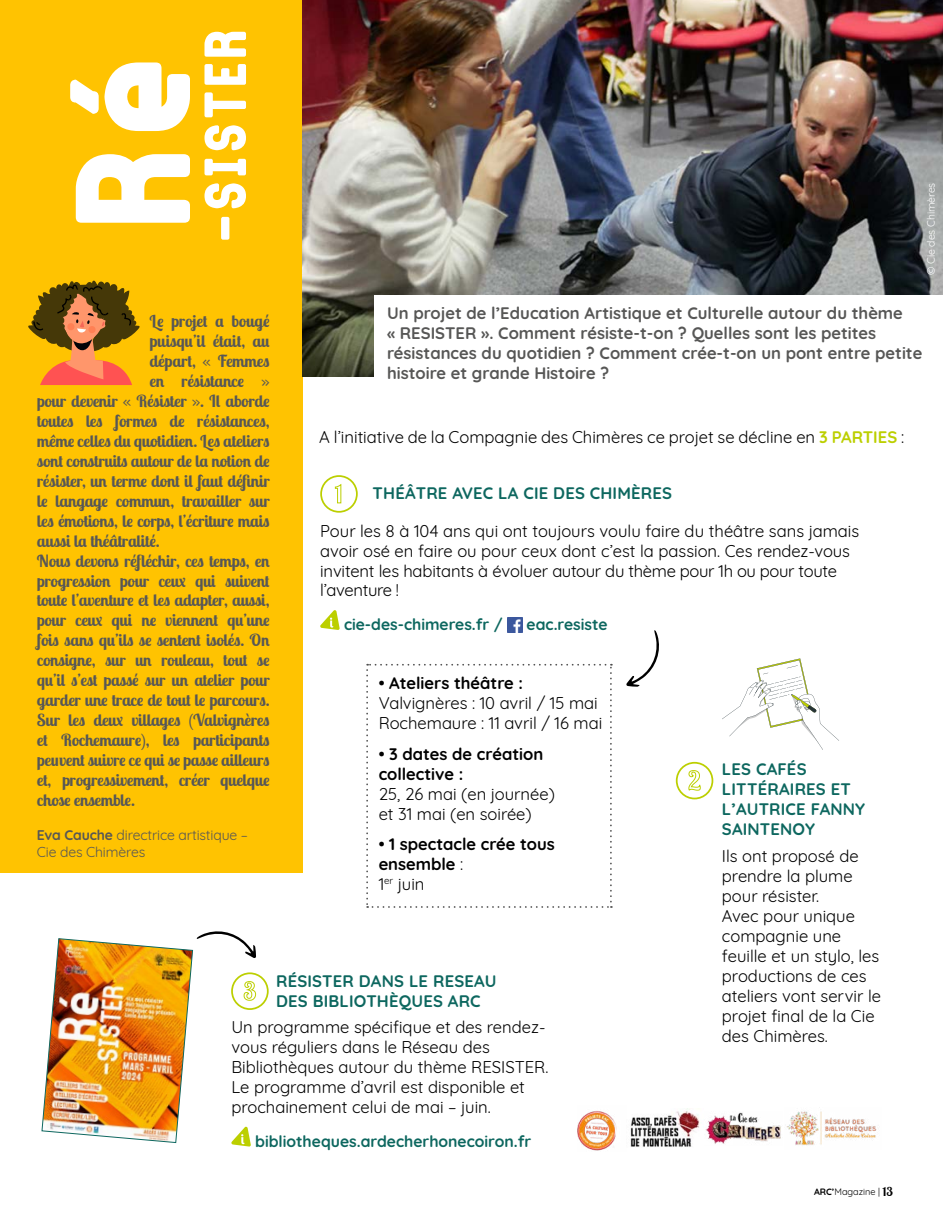
<style>
.page{position:relative;width:943px;height:1216px;background:#fff}
.page>*{position:absolute;margin:0;border:0;box-sizing:border-box;transform-origin:0 0}
.t1{font:700 192.5px "G Azole";color:#fff}
.t2{font:700 70px "G Azole";color:#fff}
.t3{font:700 16.62px "Lobster Two";letter-spacing:-.01em;color:#575756}
.t4{font:16.62px/19.9px "Quicksand";color:#000}
.t5{font:700 16.62px/19.9px "Quicksand";color:#575756}
.t6{font:700 16.62px/19.9px "Quicksand";letter-spacing:.01em;color:#0d675f}
.t7{font:700 16.62px/19.9px "Quicksand";color:#000}
.t8{font:700 15.75px "Quicksand";color:#0d675f}
.t9{font:14px/16.8px "Quicksand";letter-spacing:-.01em;color:#575756}
.t10{font:10.5px "Quicksand";letter-spacing:-.01em;color:#fff}
.t11{font:9.1px "Quicksand";color:#000}
.s1{font-weight:700}
.s2{font-weight:700;color:#bccf00}
.s3{font-weight:400}
.s4{font-family:"Lobster Two";font-weight:700;font-size:12.25px}
</style>
<div class="page">
<div style="left:0;top:0;width:303px;height:872px;background:#ffc301"></div>
<img style="left:303px;top:0;width:640px;height:376px">
<div style="left:374px;top:295px;width:569px;height:97px;background:#fff"></div>
<svg style="left:366px;top:664px;width:246px;height:243px"></svg>
<div style="left:231px;top:972px;width:38px;height:37px;border:2px solid #bccf00;border-radius:50%"></div>
<img style="left:42px;top:931px;width:214px;height:215px">
<svg style="left:28px;top:280px;width:112px;height:105px"></svg>
<svg style="left:320px;top:610px;width:19px;height:20px"></svg>
<img style="left:507px;top:617px;width:15px;height:15px">
<svg style="left:334px;top:484px;width:8px;height:20px"></svg>
<div style="left:320px;top:475px;width:38px;height:37px;border:2px solid #bccf00;border-radius:50%"></div>
<img style="left:630px;top:1108px;width:70px;height:39px">
<img style="left:705px;top:1112px;width:76px;height:32px">
<img style="left:786px;top:1111px;width:91px;height:34px">
<img style="left:577px;top:1111px;width:40px;height:40px">
<div style="left:675px;top:761px;width:38px;height:38px;border:2px solid #bccf00;border-radius:50%"></div>
<svg style="left:688px;top:770px;width:13px;height:21px"></svg>
<svg style="left:626px;top:630px;width:33px;height:56px"></svg>
<svg style="left:722px;top:658px;width:117px;height:92px"></svg>
<h1 class="t1" style="left:36px;top:223px;width:184px;rotate:-90deg">Ré</h1>
<h2 class="t2" style="left:190px;top:240px;width:218px;rotate:-90deg">-SISTER</h2>
<p class="t10" style="left:923px;top:275px;width:94px;rotate:-90deg">© Cie des Chimères</p>
<p class="t5" style="left:387px;top:302px;width:536px">Un projet de l’Education Artistique et Culturelle autour du thème<br>« RESISTER ». Comment résiste-t-on ? Quelles sont les petites résistances du quotidien ? Comment crée-t-on un pont entre petite histoire et grande Histoire ?</p>
<p class="t3" style="left:149px;top:310px;width:122px">Le projet a bougé</p>
<p class="t3" style="left:149px;top:330px;width:121px">puisqu’il était, au</p>
<p class="t3" style="left:149px;top:350px;width:122px">départ, « Femmes</p>
<p class="t3" style="left:149px;top:370px;width:122px">en résistance »</p>
<p class="t3" style="left:37px;top:390px;width:234px">pour devenir « Résister ». Il aborde</p>
<p class="t3" style="left:37px;top:410px;width:234px">toutes les formes de résistances,</p>
<p class="t3" style="left:37px;top:430px;width:234px">même celles du quotidien. Les ateliers</p>
<p class="t3" style="left:37px;top:450px;width:234px">sont construits autour de la notion de</p>
<p class="t3" style="left:37px;top:470px;width:234px">résister, un terme dont il faut définir</p>
<p class="t3" style="left:37px;top:490px;width:234px">le langage commun, travailler sur</p>
<p class="t3" style="left:37px;top:510px;width:234px">les émotions, le corps, l’écriture mais</p>
<p class="t3" style="left:37px;top:530px;width:124px">aussi la théâtralité.</p>
<p class="t3" style="left:37px;top:550px;width:234px">Nous devons réfléchir, ces temps, en</p>
<p class="t3" style="left:37px;top:570px;width:234px">progression pour ceux qui suivent</p>
<p class="t3" style="left:37px;top:590px;width:234px">toute l’aventure et les adapter, aussi,</p>
<p class="t3" style="left:37px;top:609px;width:234px">pour ceux qui ne viennent qu’une</p>
<p class="t3" style="left:37px;top:629px;width:234px">fois sans qu’ils se sentent isolés. On</p>
<p class="t3" style="left:37px;top:649px;width:234px">consigne, sur un rouleau, tout se</p>
<p class="t3" style="left:37px;top:669px;width:234px">qu’il s’est passé sur un atelier pour</p>
<p class="t3" style="left:37px;top:689px;width:234px">garder une trace de tout le parcours.</p>
<p class="t3" style="left:37px;top:709px;width:234px">Sur les deux villages (Valvignères</p>
<p class="t3" style="left:37px;top:729px;width:234px">et Rochemaure), les participants</p>
<p class="t3" style="left:37px;top:749px;width:234px">peuvent suivre ce qui se passe ailleurs</p>
<p class="t3" style="left:37px;top:769px;width:234px">et, progressivement, créer quelque</p>
<p class="t3" style="left:37px;top:789px;width:100px">chose ensemble.</p>
<p class="t9" style="left:37px;top:824px;width:213px"><span class="s1">Eva Cauche</span> directrice artistique –<br>Cie des Chimères</p>
<p class="t4" style="left:319px;top:425px;width:586px">A l’initiative de la Compagnie des Chimères ce projet se décline en <span class="s2">3 PARTIES</span> :</p>
<p class="t6" style="left:372px;top:482px;width:301px">THÉÂTRE AVEC LA CIE DES CHIMÈRES</p>
<p class="t4" style="left:320px;top:519px;width:540px">Pour les 8 à 104 ans qui ont toujours voulu faire du théâtre sans jamais avoir osé en faire ou pour ceux dont c’est la passion. Ces rendez-vous invitent les habitants à évoluer autour du thème pour 1h ou pour toute l’aventure !</p>
<p class="t8" style="left:344px;top:611px;width:160px">cie-des-chimeres.fr /</p>
<p class="t8" style="left:526px;top:611px;width:83px">eac.resiste</p>
<p class="t7" style="left:378px;top:672px;width:146px">• Ateliers théâtre :</p>
<p class="t4" style="left:378px;top:691px;width:225px">Valvignères : 10 avril / 15 mai<br>Rochemaure : 11 avril / 16 mai</p>
<p class="t7" style="left:378px;top:742px;width:166px">• 3 dates de création collective :</p>
<p class="t4" style="left:378px;top:782px;width:178px">25, 26 mai (en journée) et 31 mai (en soirée)</p>
<p class="t7" style="left:378px;top:832px;width:178px">• 1 spectacle crée tous ensemble <span class="s3">:<br>1</span><sup>er</sup> <span class="s3">juin</span></p>
<p class="t6" style="left:722px;top:757px;width:145px">LES CAFÉS<br>LITTÉRAIRES ET<br>L’AUTRICE FANNY<br>SAINTENOY</p>
<p class="t4" style="left:722px;top:844px;width:161px">Ils ont proposé de prendre la plume pour résister.<br>Avec pour unique compagnie une feuille et un stylo, les productions de ces ateliers vont servir le projet final de la Cie des Chimères.</p>
<p class="t6" style="left:276px;top:969px;width:222px">RÉSISTER DANS LE RESEAU<br>DES BIBLIOTHÈQUES ARC</p>
<p class="t4" style="left:231px;top:1015px;width:318px">Un programme spécifique et des rendez&shy;vous réguliers dans le Réseau des Bibliothèques autour du thème RESISTER.<br>Le programme d’avril est disponible et prochainement celui de mai – juin.</p>
<p class="t8" style="left:255px;top:1127px;width:277px">bibliotheques.ardecherhonecoiron.fr</p>
<p class="t11" style="left:814px;top:1184px;width:80px"><span class="s1">ARC’</span>Magazine | <span class="s4">13</span></p>
</div>
